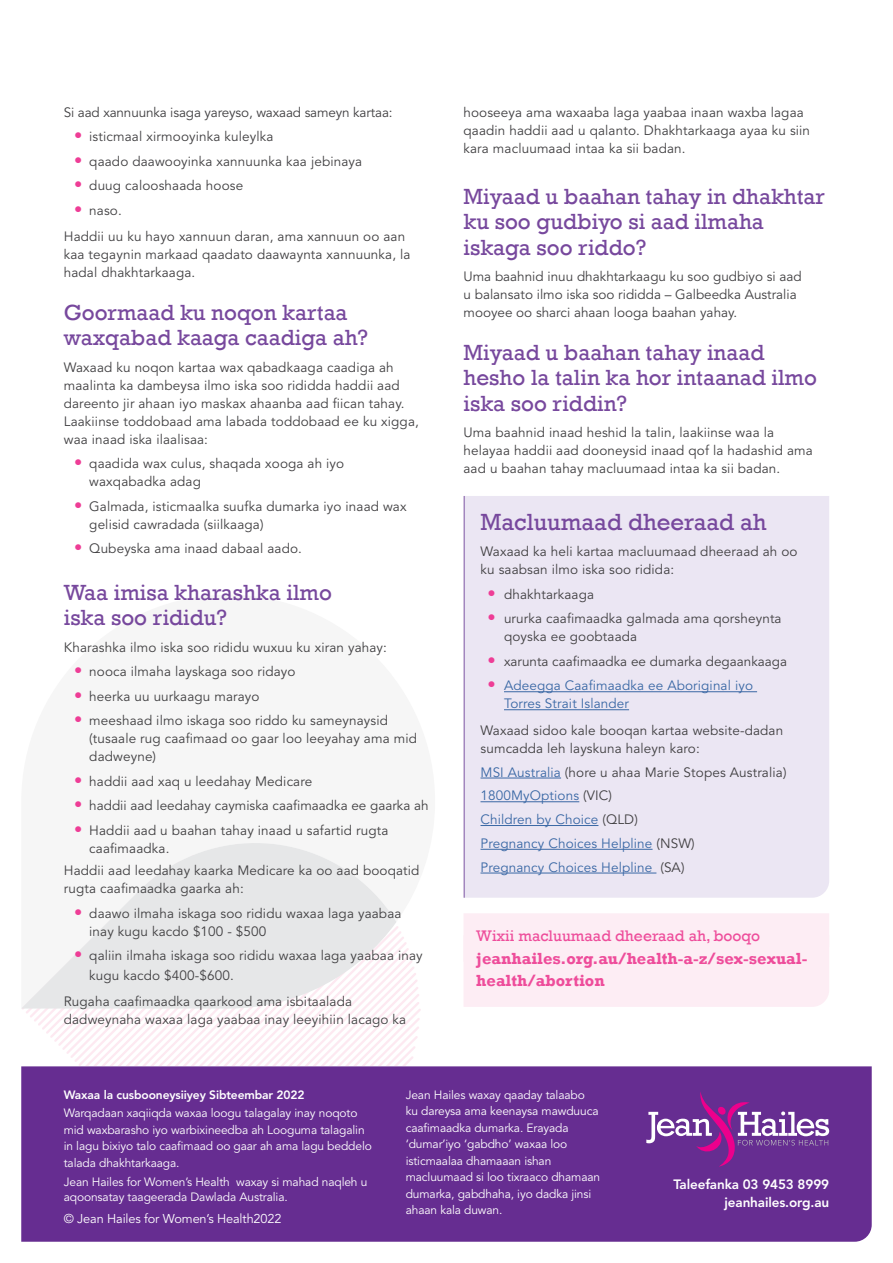
<style>
.page{position:relative;width:893px;height:1263px;background:#fff}
.page>*{position:absolute;margin:0;border:0;box-sizing:border-box;transform-origin:0 0}
.t1{font:24px "Rockwell";color:#77489d}
.t2{font:22.5px/25.5px "Rockwell";color:#77489d}
.t3{font:700 16.5px/22.5px "Rockwell";color:#ee4d9b}
.t4{font:15.75px "Rockwell";color:#ee4d9b}
.t5{font:13.5px/18px "Avenir LT Std";letter-spacing:.01em;color:#414042}
.t6{font:13.5px/23.7px "Avenir LT Std";letter-spacing:.01em;color:#3a68a5}
.t7{font:13.5px "Avenir LT Std";letter-spacing:-.01em;color:#414042}
.t8{font:800 13.5px/18px "Avenir LT Std";letter-spacing:-.01em;color:#fff;text-align:right}
.t9{font:12.75px "Avenir LT Std";letter-spacing:-.01em;color:#fff}
.t10{font:12px/16.5px "Avenir LT Std";letter-spacing:-.01em;color:#fff}
.t11{font:800 12px "Avenir LT Std";letter-spacing:-.01em;color:#fff}
.s1{font-size:16.5px;color:#ee3d96}
.s2{color:#414042}
</style>
<div class="page">
<div style="left:21px;top:1066px;width:851px;height:176px;background:#662d91"></div>
<svg style="left:646px;top:1091px;width:183px;height:75px;background:#7f429d"></svg>
<svg style="left:22px;top:1008px;width:399px;height:58px"></svg>
<svg style="left:22px;top:843px;width:374px;height:165px;fill:#e6e7e8"></svg>
<div style="left:465px;top:496px;width:364px;height:402px;background:#ebe6f3"></div>
<hr style="left:463px;top:496px;width:2px;height:402px;background:#a286be">
<hr style="left:504px;top:691px;width:253px;height:1px;background:#3a68a5">
<hr style="left:504px;top:709px;width:125px;height:1px;background:#3a68a5">
<hr style="left:480px;top:778px;width:81px;height:1px;background:#3a68a5">
<hr style="left:480px;top:801px;width:99px;height:1px;background:#3a68a5">
<hr style="left:480px;top:825px;width:118px;height:1px;background:#3a68a5">
<hr style="left:480px;top:849px;width:173px;height:1px;background:#3a68a5">
<hr style="left:480px;top:873px;width:176px;height:1px;background:#3a68a5">
<div style="left:463px;top:913px;width:366px;height:94px;background:#fdedf4"></div>
<p class="t7" style="left:64px;top:104px;width:330px">Si aad xannuunka isaga yareyso, waxaad sameyn kartaa:</p>
<p class="t5" style="left:74px;top:128px;width:201px"><span class="s1">•</span> isticmaal xirmooyinka kuleylka</p>
<p class="t5" style="left:74px;top:152px;width:289px"><span class="s1">•</span> qaado daawooyinka xannuunka kaa jebinaya</p>
<p class="t5" style="left:74px;top:177px;width:170px"><span class="s1">•</span> duug calooshaada hoose</p>
<p class="t5" style="left:64px;top:197px;width:343px;line-height:26.5px;text-indent:11px"><span class="s1">•</span> naso.<br>Haddii uu ku hayo xannuun daran, ama xannuun oo aan</p>
<p class="t5" style="left:64px;top:246px;width:348px">kaa tegaynin markaad qaadato daawaynta xannuunka, la hadal dhakhtarkaaga.</p>
<h2 class="t2" style="left:64px;top:300px;width:306px">Goormaad ku noqon kartaa waxqabad kaaga caadiga ah?</h2>
<p class="t5" style="left:64px;top:358px;width:357px">Waxaad ku noqon kartaa wax qabadkaaga caadiga ah maalinta ka dambeysa ilmo iska soo rididda haddii aad dareento jir ahaan iyo maskax ahaanba aad fiican tahay.<br>Laakiinse toddobaad ama labada toddobaad ee ku xigga, waa inaad iska ilaalisaa:</p>
<p class="t5" style="left:89px;top:455px;width:256px;text-indent:-15px"><span class="s1">•</span> qaadida wax culus, shaqada xooga ah iyo waxqabadka adag</p>
<p class="t5" style="left:89px;top:497px;width:319px;text-indent:-15px"><span class="s1">•</span> Galmada, isticmaalka suufka dumarka iyo inaad wax gelisid cawradada (siilkaaga)</p>
<p class="t5" style="left:74px;top:540px;width:229px"><span class="s1">•</span> Qubeyska ama inaad dabaal aado.</p>
<h2 class="t2" style="left:64px;top:580px;width:270px">Waa imisa kharashka ilmo iska soo rididu?</h2>
<p class="t5" style="left:64px;top:639px;width:325px">Kharashka ilmo iska soo rididu wuxuu ku xiran yahay:</p>
<p class="t5" style="left:74px;top:663px;width:223px"><span class="s1">•</span> nooca ilmaha layskaga soo ridayo</p>
<p class="t5" style="left:74px;top:688px;width:187px"><span class="s1">•</span> heerka uu uurkaagu marayo</p>
<p class="t5" style="left:89px;top:712px;width:329px;text-indent:-15px"><span class="s1">•</span> meeshaad ilmo iskaga soo riddo ku sameynaysid (tusaale rug caafimaad oo gaar loo leeyahay ama mid dadweyne)</p>
<p class="t5" style="left:74px;top:773px;width:240px"><span class="s1">•</span> haddii aad xaq u leedahay Medicare</p>
<p class="t5" style="left:74px;top:797px;width:356px"><span class="s1">•</span> haddii aad leedahay caymiska caafimaadka ee gaarka ah</p>
<p class="t5" style="left:89px;top:822px;width:301px;text-indent:-15px"><span class="s1">•</span> Haddii aad u baahan tahay inaad u safartid rugta caafimaadka.</p>
<p class="t5" style="left:64px;top:862px;width:357px">Haddii aad leedahay kaarka Medicare ka oo aad booqatid rugta caafimaadka gaarka ah:</p>
<p class="t5" style="left:89px;top:904px;width:314px;text-indent:-15px"><span class="s1">•</span> daawo ilmaha iskaga soo rididu waxaa laga yaabaa inay kugu kacdo $100 - $500</p>
<p class="t5" style="left:89px;top:946px;width:335px;line-height:19.5px;text-indent:-15px"><span class="s1">•</span> qaliin ilmaha iskaga soo rididu waxaa laga yaabaa inay kugu kacdo $400-$600.</p>
<p class="t5" style="left:64px;top:993px;width:344px">Rugaha caafimaadka qaarkood ama isbitaalada dadweynaha waxaa laga yaabaa inay leeyihiin lacago ka</p>
<p class="t5" style="left:463px;top:103px;width:348px">hooseeya ama waxaaba laga yaabaa inaan waxba lagaa qaadin haddii aad u qalanto. Dhakhtarkaaga ayaa ku siin kara macluumaad intaa ka sii badan.</p>
<h2 class="t2" style="left:463px;top:184px;width:363px">Miyaad u baahan tahay in dhakhtar ku soo gudbiyo si aad ilmaha iskaga soo riddo?</h2>
<p class="t5" style="left:463px;top:268px;width:340px">Uma baahnid inuu dhakhtarkaagu ku soo gudbiyo si aad u balansato ilmo iska soo rididda – Galbeedka Australia mooyee oo sharci ahaan looga baahan yahay.</p>
<h2 class="t2" style="left:463px;top:340px;width:355px">Miyaad u baahan tahay inaad hesho la talin ka hor intaanad ilmo iska soo riddin?</h2>
<p class="t5" style="left:463px;top:424px;width:351px">Uma baahnid inaad heshid la talin, laakiinse waa la helayaa haddii aad dooneysid inaad qof la hadashid ama aad u baahan tahay macluumaad intaa ka sii badan.</p>
<h1 class="t1" style="left:480px;top:508px;width:288px">Macluumaad dheeraad ah</h1>
<p class="t5" style="left:480px;top:543px;width:319px">Waxaad ka heli kartaa macluumaad dheeraad ah oo ku saabsan ilmo iska soo ridida:</p>
<p class="t5" style="left:487px;top:586px;width:108px"><span class="s1">•</span> dhakhtarkaaga</p>
<p class="t5" style="left:504px;top:610px;width:279px;text-indent:-16px"><span class="s1">•</span> ururka caafimaadka galmada ama qorsheynta qoyska ee goobtaada</p>
<p class="t5" style="left:487px;top:653px;width:301px"><span class="s1">•</span> xarunta caafimaadka ee dumarka degaankaaga</p>
<p class="t6" style="left:504px;top:677px;width:251px;line-height:18px;text-indent:-16px"><span class="s1">•</span> Adeegga Caafimaadka ee Aboriginal iyo<br>Torres Strait Islander</p>
<p class="t5" style="left:480px;top:722px;width:304px">Waxaad sidoo kale booqan kartaa website-dadan sumcadda leh layskuna haleyn karo:</p>
<p class="t6" style="left:480px;top:760px;width:307px">MSI Australia <span class="s2">(hore u ahaa Marie Stopes Australia)<br></span>1800MyOptions <span class="s2">(VIC)<br></span>Children by Choice <span class="s2">(QLD)<br></span>Pregnancy Choices Helpline <span class="s2">(NSW)<br></span>Pregnancy Choices Helpline <span class="s2">(SA)</span></p>
<p class="t4" style="left:476px;top:927px;width:286px">Wixii macluumaad dheeraad ah, booqo</p>
<p class="t3" style="left:476px;top:947px;width:333px">jeanhailes.org.au/health-a-z/sex-sexual&shy;health/abortion</p>
<p class="t11" style="left:64px;top:1087px;width:242px">Waxaa la cusbooneysiiyey Sibteembar 2022</p>
<p class="t10" style="left:64px;top:1105px;width:310px">Warqadaan xaqiiqda waxaa loogu talagalay inay noqoto mid waxbarasho iyo warbixineedba ah Looguma talagalin in lagu bixiyo talo caafimaad oo gaar ah ama lagu beddelo talada dhakhtarkaaga.</p>
<p class="t10" style="left:64px;top:1175px;width:305px;line-height:15px">Jean Hailes for Women’s Health waxay si mahad naqleh u aqoonsatay taageerada Dawlada Australia.</p>
<p class="t9" style="left:64px;top:1211px;width:219px">© Jean Hailes for Women’s Health2022</p>
<p class="t10" style="left:406px;top:1087px;width:196px">Jean Hailes waxay qaaday talaabo ku dareysa ama keenaysa mawduuca caafimaadka dumarka. Erayada ‘dumar’iyo ‘gabdho’ waxaa loo isticmaalaa dhamaaan ishan macluumaad si loo tixraaco dhamaan dumarka, gabdhaha, iyo dadka jinsi ahaan kala duwan.</p>
<p class="t8" style="left:673px;top:1175px;width:157px">Taleefanka 03 9453 8999 jeanhailes.org.au</p>
</div>
